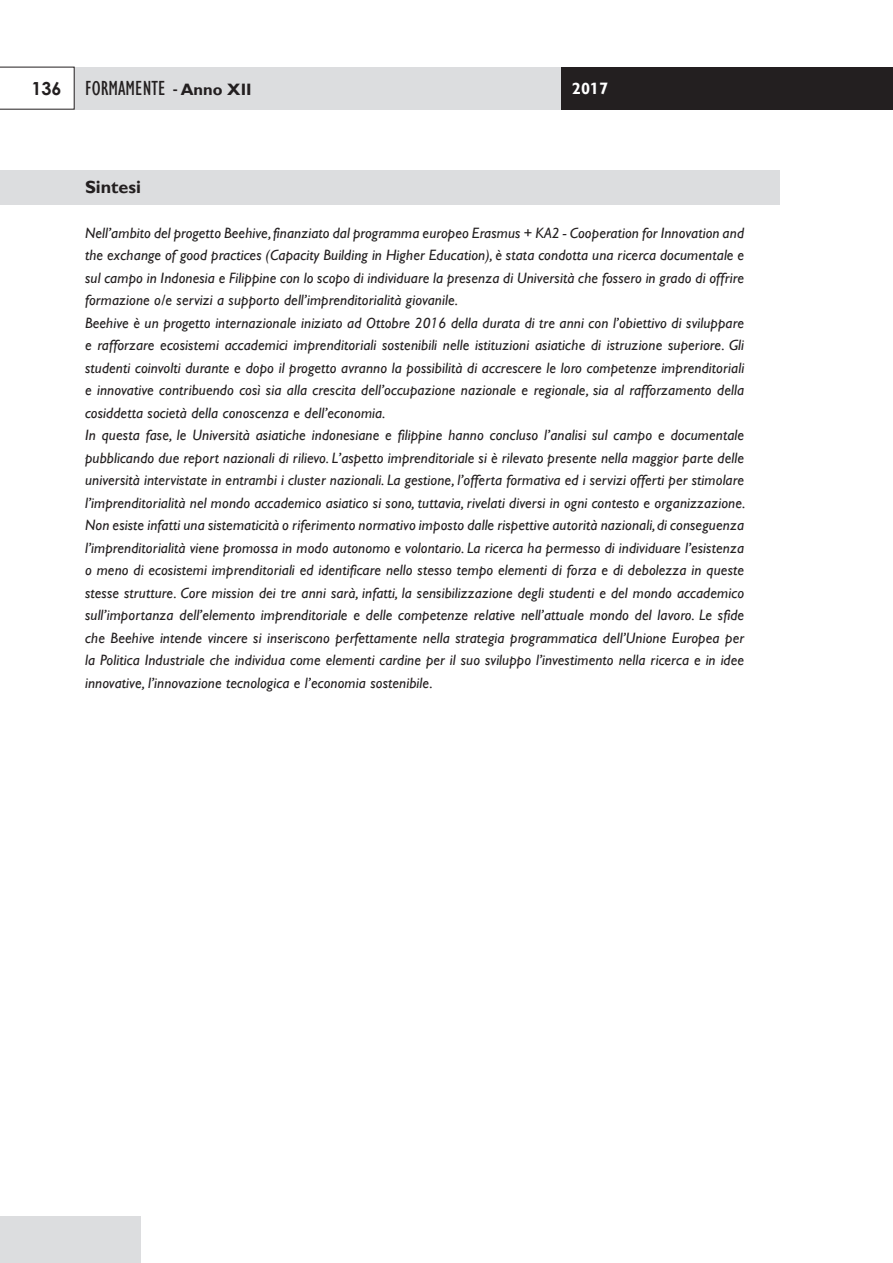
<style>
.page{position:relative;width:893px;height:1263px;background:#fff}
.page>*{position:absolute;margin:0;border:0;box-sizing:border-box;transform-origin:0 0}
.t1{font:condensed 21px "forma";color:#231f20}
.Titolo_Sintesi{font:700 18px "forma";color:#231f20}
.t2{font:700 16.5px "forma";color:#fff}
.Sintesi{font:italic 15px/22.5px "forma";letter-spacing:.01em;color:#231f20;text-align:justify}
.s1{font-family:"Century Gothic";font-weight:700;font-stretch:normal;font-size:18px}
.s2{font-weight:700;font-stretch:normal;font-size:16.5px}
</style>
<div class="page">
<div style="left:74px;top:67px;width:487px;height:42px;background:#dcdddf"></div>
<div style="left:561px;top:67px;width:332px;height:42px;background:#231f20"></div>
<svg style="left:0;top:67px;width:74px;height:42px"></svg>
<div style="left:0;top:1217px;width:140px;height:46px;background:#dcdddf"></div>
<div style="left:0;top:170px;width:780px;height:34px;background:#dcdddf"></div>
<h1 class="t1" style="left:31px;top:76px;width:222px"><span class="s1">136</span> FORMAMENTE - <span class="s2">Anno XII</span></h1>
<p class="t2" style="left:572px;top:78px;width:38px">2017</p>
<p class="Titolo_Sintesi" style="left:85px;top:176px;width:58px">Sintesi</p>
<p class="Sintesi" style="left:85px;top:221px;width:661px">Nell’ambito del progetto Beehive, finanziato dal programma europeo Erasmus + KA2 - Cooperation for Innovation and the exchange of good practices (Capacity Building in Higher Education), è stata condotta una ricerca documentale e sul campo in Indonesia e Filippine con lo scopo di individuare la presenza di Università che fossero in grado di offrire formazione o/e servizi a supporto dell’imprenditorialità giovanile.</p>
<p class="Sintesi" style="left:85px;top:311px;width:661px">Beehive è un progetto internazionale iniziato ad Ottobre 2016 della durata di tre anni con l’obiettivo di sviluppare e rafforzare ecosistemi accademici imprenditoriali sostenibili nelle istituzioni asiatiche di istruzione superiore. Gli studenti coinvolti durante e dopo il progetto avranno la possibilità di accrescere le loro competenze imprenditoriali e innovative contribuendo così sia alla crescita dell’occupazione nazionale e regionale, sia al rafforzamento della cosiddetta società della conoscenza e dell’economia.</p>
<p class="Sintesi" style="left:85px;top:424px;width:662px">In questa fase, le Università asiatiche indonesiane e filippine hanno concluso l’analisi sul campo e documentale pubblicando due report nazionali di rilievo. L’aspetto imprenditoriale si è rilevato presente nella maggior parte delle università intervistate in entrambi i cluster nazionali. La gestione, l’offerta formativa ed i servizi offerti per stimolare l’imprenditorialità nel mondo accademico asiatico si sono, tuttavia, rivelati diversi in ogni contesto e organizzazione.<br>Non esiste infatti una sistematicità o riferimento normativo imposto dalle rispettive autorità nazionali, di conseguenza l’imprenditorialità viene promossa in modo autonomo e volontario. La ricerca ha permesso di individuare l’esistenza o meno di ecosistemi imprenditoriali ed identificare nello stesso tempo elementi di forza e di debolezza in queste stesse strutture. Core mission dei tre anni sarà, infatti, la sensibilizzazione degli studenti e del mondo accademico sull’importanza dell’elemento imprenditoriale e delle competenze relative nell’attuale mondo del lavoro. Le sfide che Beehive intende vincere si inseriscono perfettamente nella strategia programmatica dell’Unione Europea per la Politica Industriale che individua come elementi cardine per il suo sviluppo l’investimento nella ricerca e in idee innovative, l’innovazione tecnologica e l’economia sostenibile.</p>
</div>
